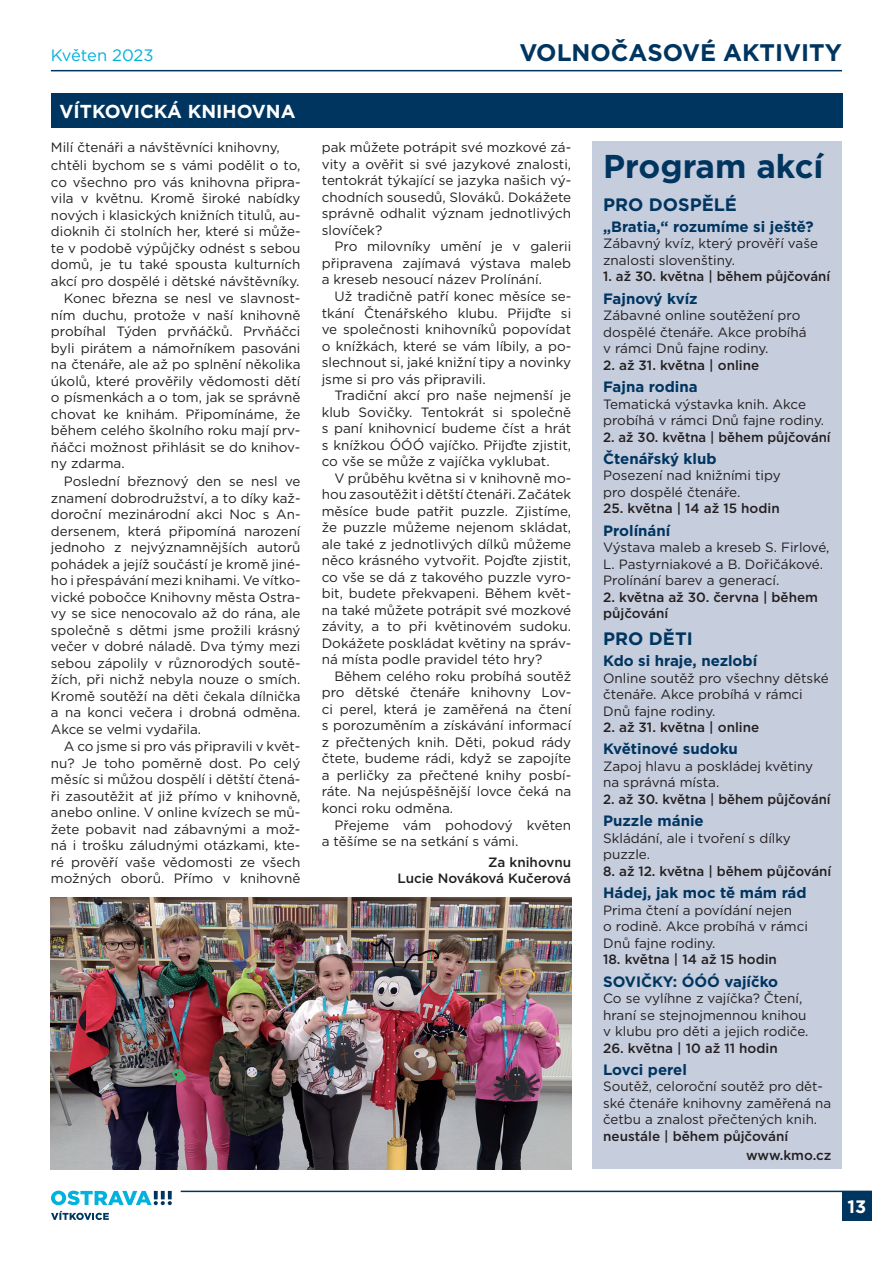
<style>
.page{position:relative;width:893px;height:1263px;background:#fff}
.page>*{position:absolute;margin:0;border:0;box-sizing:border-box;transform-origin:0 0}
.t1{font:700 33px "Gotham";color:#003560}
.t2{font:700 24px "Gotham";color:#003560}
.t3{font:700 18.75px "Gotham";color:#fff}
.t4{font:700 18px "Gotham";color:#003560}
.t5{font:700 18px "Gotham";color:#fff}
.t6{font:16.5px "Gotham";letter-spacing:-.005em;color:#00b2dc}
.t7{font:700 15px "Gotham";color:#003560}
.t8{font:13.5px/16.5px "Gotham";color:#231f20}
.t9{font:500 13.5px/16.5px "Gotham";color:#231f20}
</style>
<div class="page">
<hr style="left:51px;top:70px;width:791px;height:1px;background:#003560">
<hr style="left:181px;top:1191px;width:691px;height:1px;background:#003560">
<div style="left:842px;top:1191px;width:30px;height:29px;background:#003560"></div>
<svg style="left:51px;top:1191px;width:121px;height:14px"></svg>
<svg style="left:51px;top:1211px;width:58px;height:9px"></svg>
<div style="left:51px;top:94px;width:791px;height:34px;background:#003560"></div>
<div style="left:592px;top:141px;width:250px;height:1028px;background:#c6cddd"></div>
<img style="left:51px;top:897px;width:520px;height:272px">
<p class="t6" style="left:51px;top:49px;width:104px">Květen 2023</p>
<h3 class="t3" style="left:59px;top:105px;width:238px">VÍTKOVICKÁ KNIHOVNA</h3>
<p class="t8" style="left:51px;top:139px;width:251px;line-height:17.9px">Milí čtenáři a návštěvníci knihovny, chtěli bychom se s vámi podělit o to,</p>
<p class="t8" style="left:51px;top:174px;width:251px;text-align:justify">co všechno pro vás knihovna připra&shy;vila v květnu. Kromě široké nabídky nových i klasických knižních titulů, au&shy;dioknih či stolních her, které si může&shy;te v podobě výpůjčky odnést s sebou domů, je tu také spousta kulturních akcí pro dospělé i dětské návštěvníky.</p>
<p class="t8" style="left:51px;top:291px;width:251px;text-align:justify;text-indent:13px">Konec března se nesl ve slavnost&shy;ním duchu, protože v naší knihovně probíhal Týden prvňáčků. Prvňáčci byli pirátem a námořníkem pasováni na čtenáře, ale až po splnění několika úkolů, které prověřily vědomosti dětí o písmenkách a o tom, jak se správně chovat ke knihám. Připomínáme, že během celého školního roku mají prv&shy;ňáčci možnost přihlásit se do knihov&shy;ny zdarma.</p>
<p class="t8" style="left:51px;top:474px;width:251px;text-align:justify;text-indent:13px">Poslední březnový den se nesl ve znamení dobrodružství, a to díky kaž&shy;doroční mezinárodní akci Noc s An&shy;dersenem, která připomíná narození jednoho z nejvýznamnějších autorů pohádek a jejíž součástí je kromě jiné&shy;ho i přespávání mezi knihami. Ve vítko&shy;vické pobočce Knihovny města Ostra&shy;vy se sice nenocovalo až do rána, ale společně s dětmi jsme prožili krásný večer v dobré náladě. Dva týmy mezi sebou zápolily v různorodých soutě&shy;žích, při nichž nebyla nouze o smích.<br>Kromě soutěží na děti čekala dílnička a na konci večera i drobná odměna.<br>Akce se velmi vydařila.</p>
<p class="t8" style="left:51px;top:739px;width:251px;text-align:justify;text-indent:13px">A co jsme si pro vás připravili v květ&shy;nu? Je toho poměrně dost. Po celý měsíc si můžou dospělí i dětští čtená&shy;ři zasoutěžit ať již přímo v knihovně, anebo online. V online kvízech se mů&shy;žete pobavit nad zábavnými a mož&shy;ná i trošku záludnými otázkami, kte&shy;ré prověří vaše vědomosti ze všech možných oborů. Přímo v knihovně</p>
<h2 class="t2" style="left:519px;top:44px;width:324px">VOLNOČASOVÉ AKTIVITY</h2>
<p class="t8" style="left:322px;top:140px;width:251px;text-align:justify">pak můžete potrápit své mozkové zá&shy;vity a ověřit si své jazykové znalosti, tentokrát týkající se jazyka našich vý&shy;chodních sousedů, Slováků. Dokážete správně odhalit význam jednotlivých slovíček?</p>
<p class="t8" style="left:322px;top:239px;width:251px;text-align:justify;text-indent:13px">Pro milovníky umění je v galerii připravena zajímavá výstava maleb a kreseb nesoucí název Prolínání.</p>
<p class="t8" style="left:322px;top:289px;width:251px;text-align:justify;text-indent:13px">Už tradičně patří konec měsíce se&shy;tkání Čtenářského klubu. Přijďte si ve společnosti knihovníků popovídat o knížkách, které se vám líbily, a po&shy;slechnout si, jaké knižní tipy a novinky jsme si pro vás připravili.</p>
<p class="t8" style="left:322px;top:388px;width:251px;text-align:justify;text-indent:13px">Tradiční akcí pro naše nejmenší je klub Sovičky. Tentokrát si společně s paní knihovnicí budeme číst a hrát s knížkou ÓÓÓ vajíčko. Přijďte zjistit, co vše se může z vajíčka vyklubat.</p>
<p class="t8" style="left:322px;top:471px;width:251px;text-align:justify;text-indent:13px">V průběhu května si v knihovně mo&shy;hou zasoutěžit i dětští čtenáři. Začátek měsíce bude patřit puzzle. Zjistíme, že puzzle můžeme nejenom skládat, ale také z jednotlivých dílků můžeme něco krásného vytvořit. Pojďte zjistit, co vše se dá z takového puzzle vyro&shy;bit, budete překvapeni. Během květ&shy;na také můžete potrápit své mozkové závity, a to při květinovém sudoku.<br>Dokážete poskládat květiny na správ&shy;ná místa podle pravidel této hry?</p>
<p class="t8" style="left:322px;top:669px;width:251px;text-align:justify;text-indent:13px">Během celého roku probíhá soutěž pro dětské čtenáře knihovny Lov&shy;ci perel, která je zaměřená na čtení s porozuměním a získávání informací z přečtených knih. Děti, pokud rády čtete, budeme rádi, když se zapojíte a perličky za přečtené knihy posbí&shy;ráte. Na nejúspěšnější lovce čeká na konci roku odměna.</p>
<p class="t8" style="left:322px;top:817px;width:251px;text-indent:13px">Přejeme vám pohodový květen a tě šíme se na setkání s vámi.</p>
<p class="t9" style="left:397px;top:855px;width:175px;text-align:right">Za knihovnu<br>Lucie Nováková Kučerová</p>
<h1 class="t1" style="left:603px;top:154px;width:222px">Program akcí</h1>
<h3 class="t4" style="left:603px;top:198px;width:135px">PRO DOSPĚLÉ</h3>
<p class="t7" style="left:603px;top:221px;width:212px">„Bratia,“ rozumíme si ještě?</p>
<p class="t8" style="left:603px;top:236px;width:216px">Zábavný kvíz, který prověří vaše znalosti slovenštiny.</p>
<p class="t9" style="left:603px;top:269px;width:228px">1. až 30. května | během půjčování</p>
<p class="t7" style="left:603px;top:293px;width:96px">Fajnový kvíz</p>
<p class="t8" style="left:603px;top:308px;width:205px">Zábavné online soutěžení pro dospělé čtenáře. Akce probíhá v rámci Dnů fajne rodiny.</p>
<p class="t9" style="left:603px;top:358px;width:158px">2. až 31. května | online</p>
<p class="t7" style="left:603px;top:381px;width:96px">Fajna rodina</p>
<p class="t8" style="left:603px;top:396px;width:222px">Tematická výstavka knih. Akce probíhá v rámci Dnů fajne rodiny.</p>
<p class="t9" style="left:603px;top:429px;width:229px">2. až 30. května | během půjčování</p>
<p class="t7" style="left:603px;top:453px;width:115px">Čtenářský klub</p>
<p class="t8" style="left:603px;top:468px;width:179px">Posezení nad knižními tipy pro dospělé čtenáře.</p>
<p class="t9" style="left:603px;top:501px;width:178px">25. května | 14 až 15 hodin</p>
<p class="t7" style="left:603px;top:525px;width:69px">Prolínání</p>
<p class="t8" style="left:603px;top:540px;width:228px">Výstava maleb a kreseb S. Firlové,<br>L. Pastyrniakové a B. Dořičákové.<br>Prolínání barev a generací.</p>
<p class="t9" style="left:603px;top:590px;width:216px">2. května až 30. června | během půjčování</p>
<h3 class="t4" style="left:603px;top:632px;width:91px">PRO DĚTI</h3>
<p class="t7" style="left:603px;top:655px;width:156px">Kdo si hraje, nezlobí</p>
<p class="t8" style="left:603px;top:670px;width:227px">Online soutěž pro všechny dětské čtenáře. Akce probíhá v rámci<br>Dnů fajne rodiny.</p>
<p class="t9" style="left:603px;top:720px;width:158px">2. až 31. května | online</p>
<p class="t7" style="left:603px;top:744px;width:136px">Květinové sudoku</p>
<p class="t8" style="left:603px;top:759px;width:212px">Zapoj hlavu a poskládej květiny na správná místa.</p>
<p class="t9" style="left:603px;top:792px;width:229px">2. až 30. května | během půjčování</p>
<p class="t7" style="left:603px;top:816px;width:102px">Puzzle mánie</p>
<p class="t8" style="left:603px;top:831px;width:189px">Skládání, ale i tvoření s dílky puzzle.</p>
<p class="t9" style="left:603px;top:864px;width:230px">8. až 12. května | během půjčování</p>
<p class="t7" style="left:603px;top:887px;width:205px">Hádej, jak moc tě mám rád</p>
<p class="t8" style="left:603px;top:902px;width:206px">Prima čtení a povídání nejen<br>o rodině. Akce probíhá v rámci<br>Dnů fajne rodiny.</p>
<p class="t9" style="left:603px;top:952px;width:175px">18. května | 14 až 15 hodin</p>
<p class="t7" style="left:603px;top:976px;width:176px">SOVIČKY: ÓÓÓ vajíčko</p>
<p class="t8" style="left:603px;top:991px;width:207px">Co se vylíhne z vajíčka? Čtení, hraní se stejnojmennou knihou v klubu pro děti a jejich rodiče.</p>
<p class="t9" style="left:603px;top:1040px;width:176px">26. května | 10 až 11 hodin</p>
<p class="t7" style="left:603px;top:1064px;width:85px">Lovci perel</p>
<p class="t8" style="left:603px;top:1079px;width:229px">Soutěž, celoroční soutěž pro dět&shy;ské čtenáře knihovny zaměřená na četbu a znalost přečtených knih.</p>
<p class="t9" style="left:746px;top:1128px;width:87px;line-height:18.6px;text-indent:-143px">neustále | během půjčování www.kmo.cz</p>
<h3 class="t5" style="left:847px;top:1200px;width:20px">13</h3>
</div>
